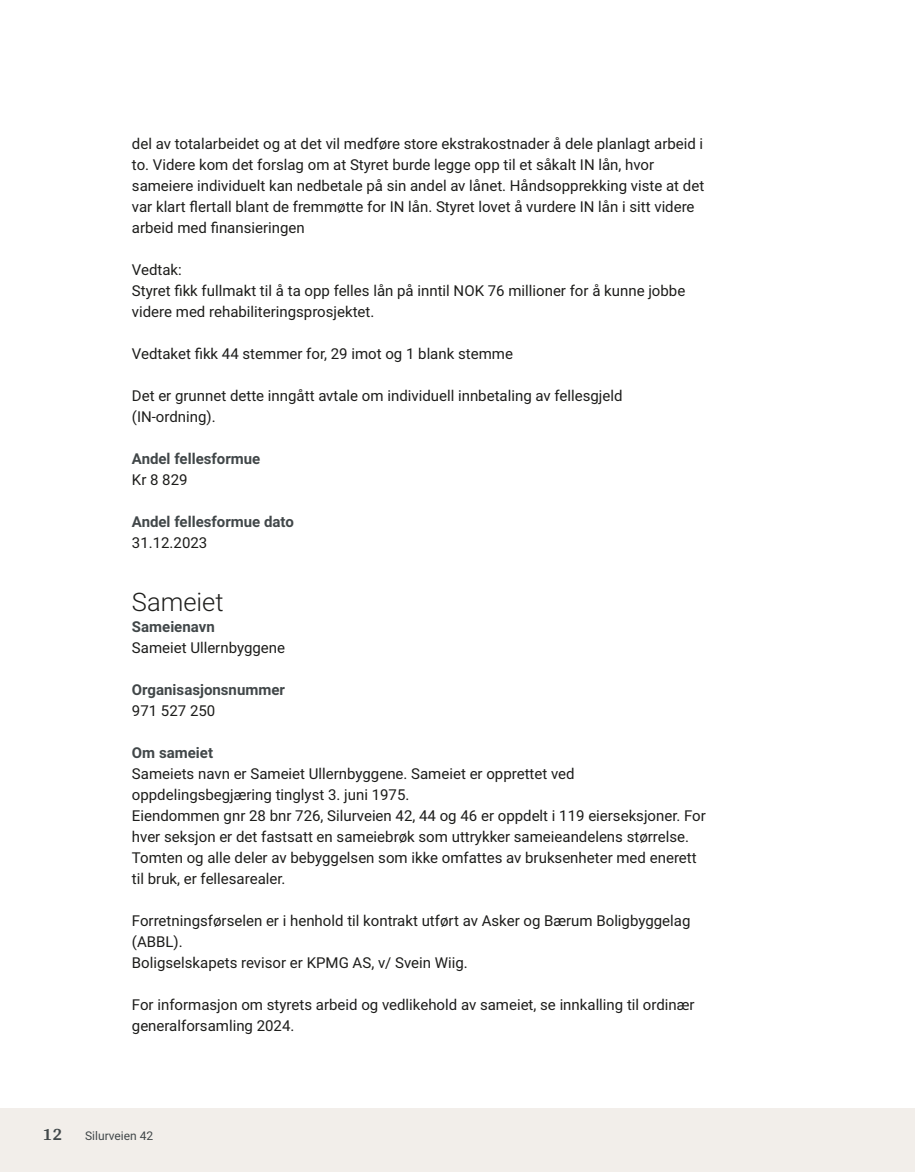
<style>
.page{position:relative;width:915px;height:1172px;background:#fff}
.page>*{position:absolute;margin:0;border:0;box-sizing:border-box;transform-origin:0 0}
.t1{font:300 25.5px "Roboto";color:#1d1d1b}
.t2{font:700 18px "Arya";color:#414749}
.t3{font:15px/21px "Roboto";color:#1d1d1b}
.t4{font:700 15px "Roboto";color:#414749}
.t5{font:12px "Roboto";color:#414749}
</style>
<div class="page">
<div style="left:0;top:1108px;width:914px;height:64px;background:#f2eeea"></div>
<p class="t3" style="left:132px;top:132px;width:573px">del av totalarbeidet og at det vil medføre store ekstrakostnader å dele planlagt arbeid i to. Videre kom det forslag om at Styret burde legge opp til et såkalt IN lån, hvor sameiere individuelt kan nedbetale på sin andel av lånet. Håndsopprekking viste at det var klart flertall blant de fremmøtte for IN lån. Styret lovet å vurdere IN lån i sitt videre arbeid med finansieringen</p>
<p class="t3" style="left:132px;top:258px;width:554px">Vedtak:<br>Styret fikk fullmakt til å ta opp felles lån på inntil NOK 76 millioner for å kunne jobbe videre med rehabiliteringsprosjektet.</p>
<p class="t3" style="left:132px;top:342px;width:382px">Vedtaket fikk 44 stemmer for, 29 imot og 1 blank stemme</p>
<p class="t3" style="left:132px;top:384px;width:492px">Det er grunnet dette inngått avtale om individuell innbetaling av fellesgjeld (IN‑ordning).</p>
<p class="t4" style="left:132px;top:448px;width:130px">Andel fellesformue</p>
<p class="t3" style="left:132px;top:468px;width:57px">Kr 8 829</p>
<p class="t4" style="left:132px;top:511px;width:163px">Andel fellesformue dato</p>
<p class="t3" style="left:132px;top:531px;width:77px">31.12.2023</p>
<h1 class="t1" style="left:132px;top:584px;width:93px">Sameiet</h1>
<p class="t4" style="left:132px;top:616px;width:84px">Sameienavn</p>
<p class="t3" style="left:132px;top:636px;width:155px">Sameiet Ullernbyggene</p>
<p class="t4" style="left:132px;top:679px;width:154px">Organisasjonsnummer</p>
<p class="t3" style="left:132px;top:699px;width:85px">971 527 250</p>
<p class="t4" style="left:132px;top:742px;width:83px">Om sameiet</p>
<p class="t3" style="left:132px;top:762px;width:575px">Sameiets navn er Sameiet Ullernbyggene. Sameiet er opprettet ved oppdelingsbegjæring tinglyst 3. juni 1975.<br>Eiendommen gnr 28 bnr 726, Silurveien 42, 44 og 46 er oppdelt i 119 eierseksjoner. For hver seksjon er det fastsatt en sameiebrøk som uttrykker sameieandelens størrelse.<br>Tomten og alle deler av bebyggelsen som ikke omfattes av bruksenheter med enerett til bruk, er fellesarealer.</p>
<p class="t3" style="left:132px;top:909px;width:560px">Forretningsførselen er i henhold til kontrakt utført av Asker og Bærum Boligbyggelag (ABBL).<br>Boligselskapets revisor er KPMG AS, v/ Svein Wiig.</p>
<p class="t3" style="left:132px;top:993px;width:564px">For informasjon om styrets arbeid og vedlikehold av sameiet, se innkalling til ordinær generalforsamling 2024.</p>
<p class="t2" style="left:43px;top:1123px;width:21px">12</p>
<p class="t5" style="left:85px;top:1127px;width:70px">Silurveien 42</p>
</div>
